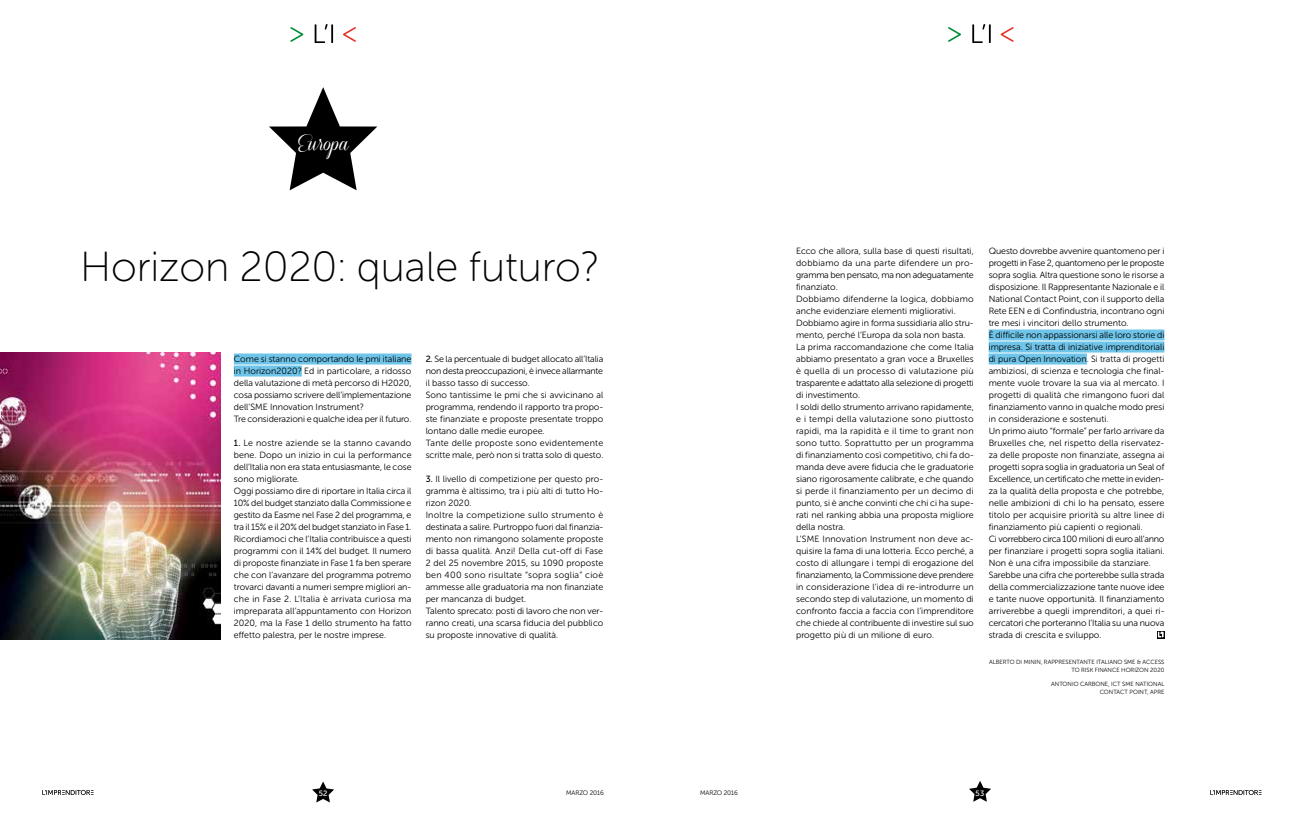
<style>
.page{position:relative;width:1304px;height:823px;background:#fff}
.page>*{position:absolute;margin:0;border:0;box-sizing:border-box;transform-origin:0 0}
.t1{font:42px "Museo Sans Rounded 100";color:#000}
.t2{font:17.3px "Coneria Script Demo";color:#fff}
.t3{font:9px/12px "Museo Sans Rounded 300";letter-spacing:.005em;color:#000}
.t4{font:7.7px "Museo Sans Rounded 500";color:#fff}
.t5{font:6.5px "Museo Sans Rounded 300";letter-spacing:-.01em;color:#000}
.t6{font:6px/8px "Museo Sans Rounded 300";letter-spacing:.005em;color:#000;text-align:right}
.s1{font-family:"Museo Sans Rounded 500"}
</style>
<div class="page">
<svg style="left:315px;top:24px;width:18px;height:19px"></svg>
<svg style="left:290px;top:27px;width:14px;height:15px"></svg>
<svg style="left:343px;top:27px;width:13px;height:15px"></svg>
<svg style="left:972px;top:24px;width:19px;height:19px"></svg>
<svg style="left:948px;top:27px;width:13px;height:15px"></svg>
<svg style="left:1000px;top:27px;width:14px;height:15px"></svg>
<svg style="left:312px;top:781px;width:22px;height:21px"></svg>
<svg style="left:969px;top:781px;width:22px;height:20px"></svg>
<div style="left:234px;top:353px;width:177px;height:11px;background:#6ec4e9"></div>
<div style="left:234px;top:365px;width:68px;height:11px;background:#6ec4e9"></div>
<svg style="left:43px;top:790px;width:51px;height:5px"></svg>
<img style="left:0;top:352px;width:220px;height:287px">
<svg style="left:269px;top:87px;width:108px;height:103px"></svg>
<svg style="left:1210px;top:790px;width:51px;height:5px"></svg>
<div style="left:989px;top:329px;width:175px;height:11px;background:#6ec4e9"></div>
<div style="left:989px;top:341px;width:175px;height:11px;background:#6ec4e9"></div>
<div style="left:989px;top:353px;width:98px;height:11px;background:#6ec4e9"></div>
<svg style="left:1157px;top:631px;width:7px;height:7px"></svg>
<svg style="left:1158px;top:631px;width:6px;height:5px"></svg>
<h2 class="t2" style="left:298px;top:134px;width:53px">Europa</h2>
<h1 class="t1" style="left:80px;top:244px;width:521px">Horizon 2020: quale futuro?</h1>
<p class="t3" style="left:234px;top:353px;width:179px">Come si stanno comportando le pmi italiane in Horizon2020? Ed in particolare, a ridosso della valutazione di metà percorso di H2020, cosa possiamo scrivere dell’implementazione dell’SME Innovation Instrument?<br>Tre considerazioni e qualche idea per il futuro.</p>
<p class="t3" style="left:234px;top:437px;width:179px"><span class="s1">1.</span> Le nostre aziende se la stanno cavando bene. Dopo un inizio in cui la performance dell’Italia non era stata entusiasmante, le cose sono migliorate.<br>Oggi possiamo dire di riportare in Italia circa il 10% del budget stanziato dalla Commissione e gestito da Easme nel Fase 2 del programma, e tra il 15% e il 20% del budget stanziato in Fase 1.<br>Ricordiamoci che l’Italia contribuisce a questi programmi con il 14% del budget. Il numero di proposte finanziate in Fase 1 fa ben sperare che con l’avanzare del programma potremo trovarci davanti a numeri sempre migliori an&shy;che in Fase 2. L’Italia è arrivata curiosa ma impreparata all’appuntamento con Horizon 2020, ma la Fase 1 dello strumento ha fatto effetto palestra, per le nostre imprese.</p>
<p class="t3" style="left:426px;top:353px;width:179px"><span class="s1">2.</span> Se la percentuale di budget allocato all’Italia non desta preoccupazioni, è invece allarmante il basso tasso di successo.<br>Sono tantissime le pmi che si avvicinano al programma, rendendo il rapporto tra propo&shy;ste finanziate e proposte presentate troppo lontano dalle medie europee.<br>Tante delle proposte sono evidentemente scritte male, però non si tratta solo di questo.</p>
<p class="t3" style="left:426px;top:473px;width:179px"><span class="s1">3.</span> Il livello di competizione per questo pro&shy;gramma è altissimo, tra i più alti di tutto Ho&shy;rizon 2020.<br>Inoltre la competizione sullo strumento è destinata a salire. Purtroppo fuori dal finanzia&shy;mento non rimangono solamente proposte di bassa qualità. Anzi! Della cut-off di Fase 2 del 25 novembre 2015, su 1090 proposte ben 400 sono risultate “sopra soglia” cioè ammesse alle graduatoria ma non finanziate per mancanza di budget.<br>Talento sprecato: posti di lavoro che non ver&shy;ranno creati, una scarsa fiducia del pubblico su proposte innovative di qualità.</p>
<p class="t3" style="left:796px;top:245px;width:179px">Ecco che allora, sulla base di questi risultati, dobbiamo da una parte difendere un pro&shy;gramma ben pensato, ma non adeguatamente finanziato.<br>Dobbiamo difenderne la logica, dobbiamo anche evidenziare elementi migliorativi.<br>Dobbiamo agire in forma sussidiaria allo stru&shy;mento, perché l’Europa da sola non basta.<br>La prima raccomandazione che come Italia abbiamo presentato a gran voce a Bruxelles è quella di un processo di valutazione più trasparente e adattato alla selezione di progetti di investimento.<br>I soldi dello strumento arrivano rapidamente, e i tempi della valutazione sono piuttosto rapidi, ma la rapidità e il time to grant non sono tutto. Soprattutto per un programma di finanziamento così competitivo, chi fa do&shy;manda deve avere fiducia che le graduatorie siano rigorosamente calibrate, e che quando si perde il finanziamento per un decimo di punto, si è anche convinti che chi ci ha supe&shy;rati nel ranking abbia una proposta migliore della nostra.<br>L’SME Innovation Instrument non deve ac&shy;quisire la fama di una lotteria. Ecco perché, a costo di allungare i tempi di erogazione del finanziamento, la Commissione deve prendere in considerazione l’idea di re-introdurre un secondo step di valutazione, un momento di confronto faccia a faccia con l’imprenditore che chiede al contribuente di investire sul suo progetto più di un milione di euro.</p>
<p class="t3" style="left:989px;top:245px;width:177px">Questo dovrebbe avvenire quantomeno per i progetti in Fase 2, quantomeno per le proposte sopra soglia. Altra questione sono le risorse a disposizione. Il Rappresentante Nazionale e il National Contact Point, con il supporto della Rete EEN e di Confindustria, incontrano ogni tre mesi i vincitori dello strumento.<br>È difficile non appassionarsi alle loro storie di impresa. Si tratta di iniziative imprenditoriali di pura Open Innovation. Si tratta di progetti ambiziosi, di scienza e tecnologia che final&shy;mente vuole trovare la sua via al mercato. I progetti di qualità che rimangono fuori dal finanziamento vanno in qualche modo presi in considerazione e sostenuti.<br>Un primo aiuto “formale” per farlo arrivare da Bruxelles che, nel rispetto della riservatez&shy;za delle proposte non finanziate, assegna ai progetti sopra soglia in graduatoria un Seal of Excellence, un certificato che mette in eviden&shy;za la qualità della proposta e che potrebbe, nelle ambizioni di chi lo ha pensato, essere titolo per acquisire priorità su altre linee di finanziamento più capienti o regionali.<br>Ci vorrebbero circa 100 milioni di euro all’anno per finanziare i progetti sopra soglia italiani.<br>Non è una cifra impossibile da stanziare.<br>Sarebbe una cifra che porterebbe sulla strada della commercializzazione tante nuove idee e tante nuove opportunità. Il finanziamento arriverebbe a quegli imprenditori, a quei ri&shy;cercatori che porteranno l’Italia su una nuova strada di crescita e sviluppo.</p>
<p class="t6" style="left:989px;top:658px;width:177px">ALBERTO DI MININ, RAPPRESENTANTE ITALIANO SME &amp; ACCESS<br>TO RISK FINANCE HORIZON 2020</p>
<p class="t6" style="left:1051px;top:680px;width:115px">ANTONIO CARBONE, ICT SME NATIONAL<br>CONTACT POINT, APRE</p>
<p class="t4" style="left:319px;top:788px;width:10px">52</p>
<p class="t5" style="left:566px;top:788px;width:39px">MARZO 2016</p>
<p class="t5" style="left:700px;top:788px;width:39px">MARZO 2016</p>
<p class="t4" style="left:976px;top:788px;width:10px">53</p>
</div>
